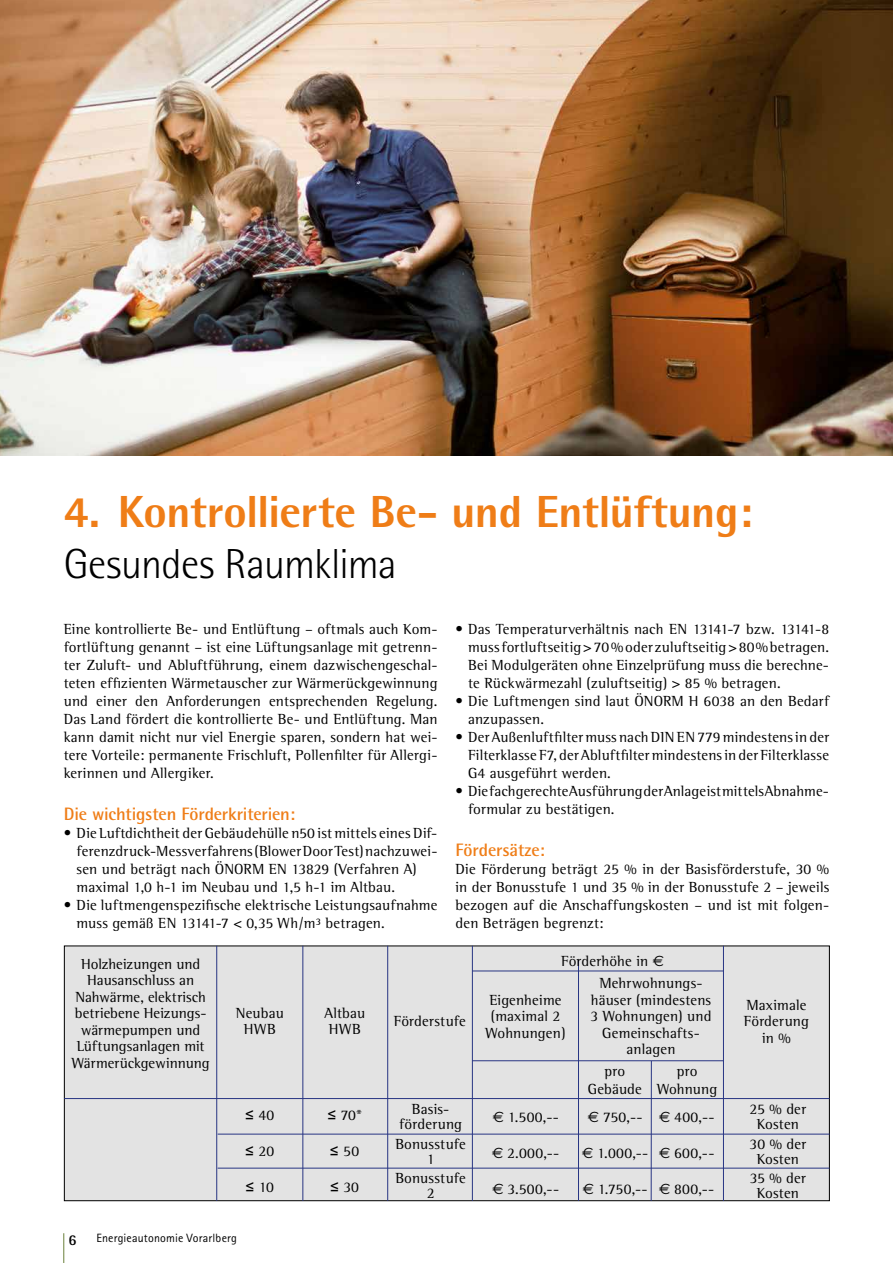
<style>
.page{position:relative;width:893px;height:1263px;background:#fff}
.page>*{position:absolute;margin:0;border:0;box-sizing:border-box;transform-origin:0 0}
.t1{font:800 45px "Rotis Semi Sans";letter-spacing:-.01em;color:#ef7d17}
.t2{font:300 42px "Rotis Semi Sans";letter-spacing:-.015em;color:#000}
.t3{font:700 18px "Rotis Semi Sans";letter-spacing:-.01em;color:#ef7d17}
.t4{font:15px/18px "Rotis Semi Serif";letter-spacing:.01em;color:#000;text-align:center}
.t5{font:700 15px "Rotis Semi Sans";color:#000}
.t6{font:12px "Rotis Sans Serif";letter-spacing:.015em;color:#000}
.s1{font-family:"Arial Unicode MS"}
.s2{font-family:"Euro Sans"}
</style>
<div class="page">
<hr style="left:63px;top:1233px;width:1px;height:30px;background:#6a813b">
<img style="left:0;top:0;width:893px;height:455px">
<div style="left:64px;top:946px;width:765px;height:255px;background:#e3e3e3"></div>
<div style="left:64px;top:946px;width:766px;height:255px;border:1px solid #000"></div>
<hr style="left:472px;top:1060px;width:252px;height:1px;background:#283583">
<hr style="left:218px;top:1134px;width:612px;height:1px;background:#283583">
<hr style="left:218px;top:1168px;width:612px;height:1px;background:#283583">
<hr style="left:64px;top:1098px;width:766px;height:1px;background:#283583">
<hr style="left:472px;top:971px;width:251px;height:1px;background:#283583">
<hr style="left:303px;top:946px;width:1px;height:255px;background:#283583">
<hr style="left:216px;top:946px;width:1px;height:255px;background:#283583">
<hr style="left:387px;top:946px;width:1px;height:255px;background:#283583">
<hr style="left:472px;top:946px;width:1px;height:255px;background:#283583">
<hr style="left:578px;top:960px;width:1px;height:241px;background:#283583">
<hr style="left:651px;top:1061px;width:1px;height:140px;background:#283583">
<hr style="left:723px;top:946px;width:1px;height:255px;background:#283583">
<h1 class="t1" style="left:64px;top:484px;width:690px">4. Kontrollierte Be- und Entlüftung:</h1>
<h2 class="t2" style="left:64px;top:540px;width:335px">Gesundes Raumklima</h2>
<p class="t4" style="left:64px;top:620px;width:375px;text-align:justify">Eine kontrollierte Be- und Entlüftung – oftmals auch Kom&shy;fortlüftung genannt – ist eine Lüftungsanlage mit getrenn&shy;ter Zuluft- und Abluftführung, einem dazwischengeschal&shy;teten effizienten Wärmetauscher zur Wärmerückgewinnung und einer den Anforderungen entsprechenden Regelung.<br>Das Land fördert die kontrollierte Be- und Entlüftung. Man kann damit nicht nur viel Energie sparen, sondern hat wei&shy;tere Vorteile: permanente Frischluft, Pollenfilter für Allergi&shy;kerinnen und Allergiker.</p>
<p class="t3" style="left:64px;top:803px;width:233px">Die wichtigsten Förderkriterien:</p>
<p class="t4" style="left:77px;top:824px;width:362px;text-align:left;text-indent:-13px">• Die Luftdichtheit der Gebäudehülle n50 ist mittels eines Dif&shy;ferenzdruck-Messverfahrens (Blower Door Test) nachzuwei&shy;sen und beträgt nach ÖNORM EN 13829 (Verfahren A) maximal 1,0 h-1 im Neubau und 1,5 h-1 im Altbau.</p>
<p class="t4" style="left:76px;top:896px;width:362px;text-align:left;text-indent:-13px">• Die luftmengenspezifische elektrische Leistungsaufnahme muss gemäß EN 13141-7 &lt; 0,35 Wh/m³ betragen.</p>
<p class="t4" style="left:468px;top:620px;width:362px;text-align:justify;text-indent:-13px">• Das Temperaturverhältnis nach EN 13141-7 bzw. 13141-8 muss fortluftseitig &gt; 70 % oder zuluftseitig &gt; 80% betragen.<br>Bei Modulgeräten ohne Einzelprüfung muss die berechne&shy;te Rückwärmezahl (zuluftseitig) &gt; 85 % betragen.</p>
<p class="t4" style="left:468px;top:692px;width:362px;text-align:left;text-indent:-13px">• Die Luftmengen sind laut ÖNORM H 6038 an den Bedarf anzupassen.</p>
<p class="t4" style="left:468px;top:728px;width:362px;text-align:justify;text-indent:-13px">• Der Außenluftfilter muss nach DIN EN 779 mindestens in der Filterklasse F7, der Abluftfilter mindestens in der Filterklasse G4 ausgeführt werden.</p>
<p class="t4" style="left:468px;top:782px;width:362px;text-align:left;text-indent:-13px">• Die fachgerechte Ausführung der Anlage ist mittels Abnahme&shy;formular zu bestätigen.</p>
<p class="t3" style="left:455px;top:839px;width:91px">Fördersätze:</p>
<p class="t4" style="left:455px;top:860px;width:375px;text-align:justify">Die Förderung beträgt 25 % in der Basisförderstufe, 30 % in der Bonusstufe 1 und 35 % in der Bonusstufe 2 – jeweils bezogen auf die Anschaffungskosten – und ist mit folgen&shy;den Beträgen begrenzt:</p>
<p class="t4" style="left:72px;top:955px;width:139px;line-height:16.5px">Holzheizungen und<br>Hausanschluss an<br>Nahwärme, elektrisch betriebene Heizungs&shy;wärmepumpen und<br>Lüftungsanlagen mit<br>Wärmerückgewinnung</p>
<p class="t4" style="left:236px;top:1004px;width:49px;line-height:16.5px">Neubau<br>HWB</p>
<p class="t4" style="left:324px;top:1004px;width:42px;line-height:16.5px;text-align:left">Altbau<br>HWB</p>
<p class="t4" style="left:394px;top:1012px;width:74px">Förderstufe</p>
<p class="t4" style="left:245px;top:1106px;width:31px"><span class="s1">≤</span> 40</p>
<p class="t4" style="left:245px;top:1142px;width:30px"><span class="s1">≤</span> 20</p>
<p class="t4" style="left:246px;top:1178px;width:30px"><span class="s1">≤</span> 10</p>
<p class="t4" style="left:327px;top:1106px;width:36px"><span class="s1">≤</span> 70*</p>
<p class="t4" style="left:330px;top:1142px;width:31px"><span class="s1">≤</span> 50</p>
<p class="t4" style="left:330px;top:1178px;width:30px"><span class="s1">≤</span> 30</p>
<p class="t4" style="left:399px;top:1102px;width:64px;line-height:15px">Basis&shy;förderung</p>
<p class="t4" style="left:395px;top:1136px;width:72px;line-height:15px">Bonusstufe<br>1</p>
<p class="t4" style="left:395px;top:1171px;width:72px;line-height:15px">Bonusstufe<br>2</p>
<p class="t5" style="left:68px;top:1230px;width:10px">6</p>
<p class="t6" style="left:96px;top:1231px;width:142px">Energieautonomie Vorarlberg</p>
<p class="t4" style="left:561px;top:951px;width:104px">Förderhöhe in <span class="s2">€</span></p>
<p class="t4" style="left:486px;top:991px;width:81px;line-height:16.5px">Eigenheime (maximal 2<br>Wohnungen)</p>
<p class="t4" style="left:493px;top:1108px;width:68px"><span class="s2">€</span> 1.500,--</p>
<p class="t4" style="left:492px;top:1144px;width:69px"><span class="s2">€</span> 2.000,--</p>
<p class="t4" style="left:492px;top:1180px;width:68px"><span class="s2">€</span> 3.500,--</p>
<p class="t4" style="left:590px;top:975px;width:123px;line-height:16.5px">Mehrwohnungs&shy;häuser (mindestens<br>3 Wohnungen) und<br>Gemeinschafts&shy;anlagen</p>
<p class="t4" style="left:588px;top:1062px;width:56px">pro<br>Gebäude</p>
<p class="t4" style="left:657px;top:1062px;width:62px">pro<br>Wohnung</p>
<p class="t4" style="left:588px;top:1108px;width:56px"><span class="s2">€</span> 750,--</p>
<p class="t4" style="left:582px;top:1144px;width:68px"><span class="s2">€</span> 1.000,--</p>
<p class="t4" style="left:583px;top:1180px;width:66px"><span class="s2">€</span> 1.750,--</p>
<p class="t4" style="left:659px;top:1108px;width:57px"><span class="s2">€</span> 400,--</p>
<p class="t4" style="left:659px;top:1144px;width:57px"><span class="s2">€</span> 600,--</p>
<p class="t4" style="left:659px;top:1180px;width:57px"><span class="s2">€</span> 800,--</p>
<p class="t4" style="left:744px;top:996px;width:67px;line-height:16.5px">Maximale<br>Förderung in %</p>
<p class="t4" style="left:750px;top:1102px;width:58px;line-height:15px">25 % der<br>Kosten</p>
<p class="t4" style="left:749px;top:1136px;width:58px;line-height:15px">30 % der<br>Kosten</p>
<p class="t4" style="left:750px;top:1171px;width:58px;line-height:15px">35 % der<br>Kosten</p>
</div>
